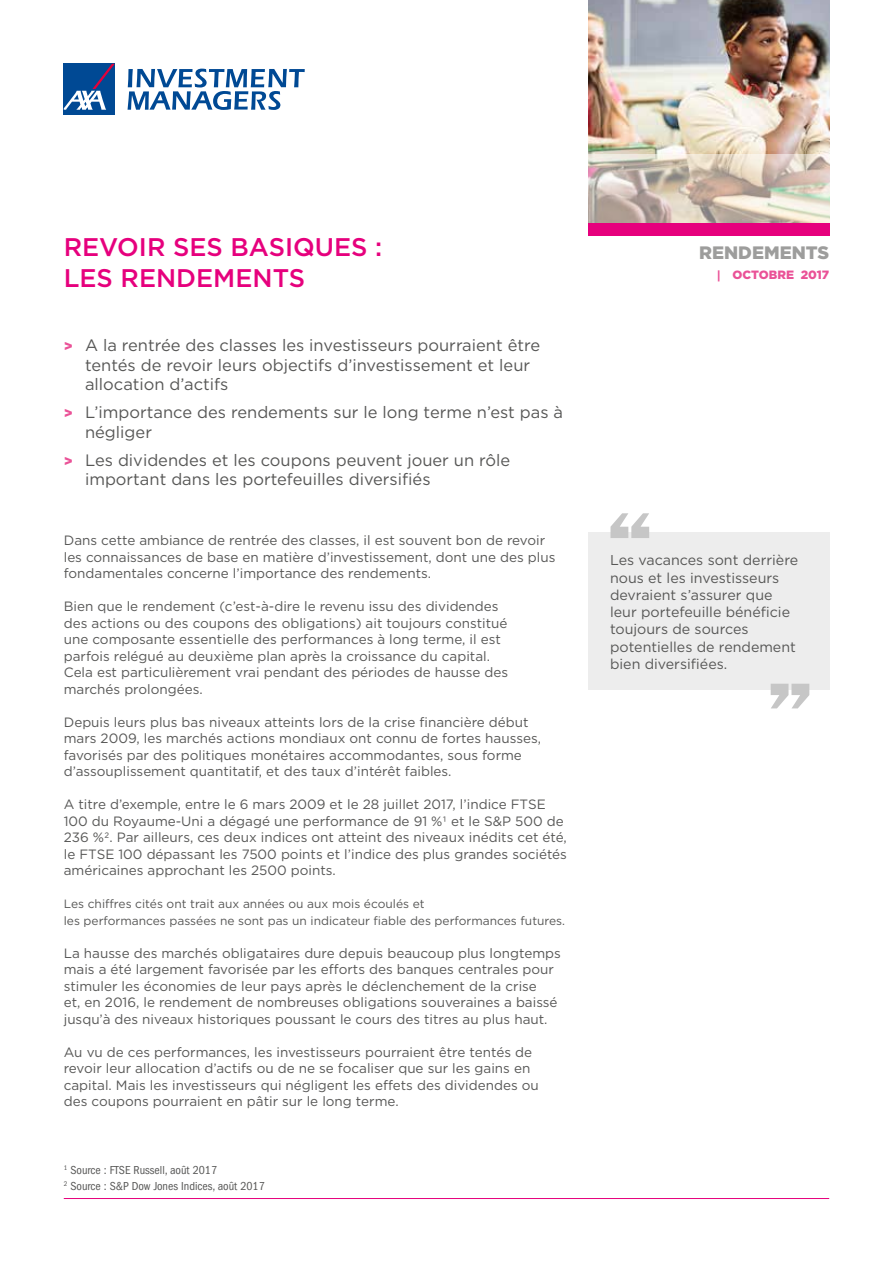
<style>
.page{position:relative;width:893px;height:1263px;background:#fff}
.page>*{position:absolute;margin:0;border:0;box-sizing:border-box;transform-origin:0 0}
.t1{font:500 25.5px/30.6px "Gotham";color:#e6007d}
.t2{font:900 18px "Gotham";color:#9d9d9c}
.t3{font:16.5px/19.5px "Gotham";color:#575756}
.t4{font:14.25px/17.2px "Gotham";color:#575756}
.t5{font:13.5px/16.5px "Gotham";color:#575756}
.t6{font:12px/16.5px "Gotham";color:#575756}
.t7{font:condensed 12px/16.5px "ITC Franklin Gothic Std";color:#575756}
.t8{font:900 12px "Gotham";color:#ea5297}
.s1{font-weight:900;font-size:14.25px;color:#ea5297}
.s2{font-family:"Arial"}
</style>
<div class="page">
<svg style="left:128px;top:69px;width:177px;height:41px"></svg>
<div style="left:64px;top:64px;width:51px;height:51px;background:#004994"></div>
<svg style="left:64px;top:64px;width:51px;height:46px"></svg>
<hr style="left:64px;top:1198px;width:765px;height:1px;background:#e6007d">
<div style="left:588px;top:223px;width:241px;height:12px;background:#e6007d"></div>
<img style="left:588px;top:0;width:241px;height:155px">
<svg style="left:588px;top:155px;width:241px;height:68px;background:#cec1b4"></svg>
<div style="left:588px;top:533px;width:242px;height:157px;background:#ededed"></div>
<svg style="left:771px;top:684px;width:38px;height:24px"></svg>
<svg style="left:610px;top:513px;width:39px;height:25px"></svg>
<h1 class="t1" style="left:64px;top:232px;width:320px">REVOIR SES BASIQUES :<br>LES RENDEMENTS</h1>
<p class="t3" style="left:85px;top:335px;width:457px;text-indent:-21px"><span class="s1">&gt;</span> A la rentrée des classes les investisseurs pourraient être tentés de revoir leurs objectifs d’investissement et leur allocation d’actifs</p>
<p class="t3" style="left:85px;top:402px;width:479px;text-indent:-21px"><span class="s1">&gt;</span> L’importance des rendements sur le long terme n’est pas à négliger</p>
<p class="t3" style="left:85px;top:450px;width:427px;text-indent:-21px"><span class="s1">&gt;</span> Les dividendes et les coupons peuvent jouer un rôle important dans les portefeuilles diversifiés</p>
<p class="t5" style="left:64px;top:532px;width:493px">Dans cette ambiance de rentrée des classes, il est souvent bon de revoir les connaissances de base en matière d’investissement, dont une des plus fondamentales concerne l’importance des rendements.</p>
<p class="t5" style="left:64px;top:598px;width:446px">Bien que le rendement (c’est-à-dire le revenu issu des dividendes des actions ou des coupons des obligations) ait toujours constitué une composante essentielle des performances à long terme, il est parfois relégué au deuxième plan après la croissance du capital.<br>Cela est particulièrement vrai pendant des périodes de hausse des marchés prolongées.</p>
<p class="t5" style="left:64px;top:713px;width:479px">Depuis leurs plus bas niveaux atteints lors de la crise financière début mars 2009, les marchés actions mondiaux ont connu de fortes hausses, favorisés par des politiques monétaires accommodantes, sous forme d’assouplissement quantitatif, et des taux d’intérêt faibles.</p>
<p class="t5" style="left:64px;top:796px;width:505px">A titre d’exemple, entre le 6 mars 2009 et le 28 juillet 2017, l’indice FTSE 100 du Royaume-Uni a dégagé une performance de 91 %1 et le S&amp;P 500 de 236 %2. Par ailleurs, ces deux indices ont atteint des niveaux inédits cet été, le FTSE 100 dépassant les 7500 points et l’indice des plus grandes sociétés américaines approchant les 2500 points.</p>
<p class="t6" style="left:64px;top:895px;width:503px">Les chiffres cités ont trait aux années ou aux mois écoulés et<br>les performances passées ne sont pas un indicateur fiable des performances futures.</p>
<p class="t5" style="left:64px;top:944px;width:499px">La hausse des marchés obligataires dure depuis beaucoup plus longtemps mais a été largement favorisée par les efforts des banques centrales pour stimuler les économies de leur pays après le déclenchement de la crise<br>et, en 2016, le rendement de nombreuses obligations souveraines a baissé jusqu’à des niveaux historiques poussant le cours des titres au plus haut.</p>
<p class="t5" style="left:64px;top:1043px;width:477px">Au vu de ces performances, les investisseurs pourraient être tentés de revoir leur allocation d’actifs ou de ne se focaliser que sur les gains en capital. Mais les investisseurs qui négligent les effets des dividendes ou des coupons pourraient en pâtir sur le long terme.</p>
<p class="t7" style="left:64px;top:1161px;width:203px"><sup>1</sup> Source : FTSE Russell, août 2017<br><sup>2</sup> Source : S&amp;P Dow Jones Indices, août 2017</p>
<h2 class="t2" style="left:699px;top:240px;width:132px">RENDEMENTS</h2>
<p class="t8" style="left:717px;top:267px;width:113px"><span class="s2">|</span> OCTOBRE 2017</p>
<p class="t4" style="left:610px;top:551px;width:190px">Les vacances sont derrière nous et les investisseurs devraient s’assurer que leur portefeuille bénéficie toujours de sources potentielles de rendement bien diversifiées.</p>
</div>
